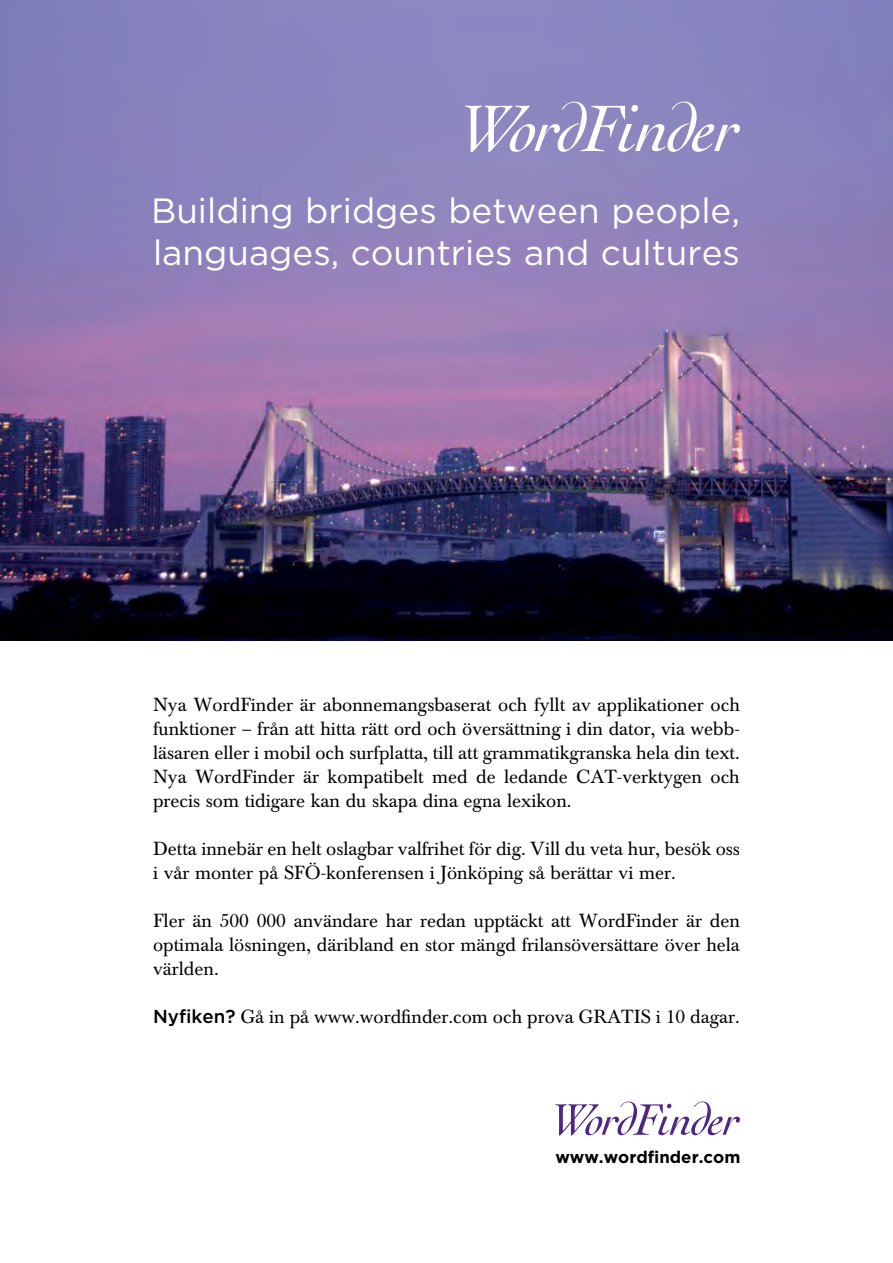
<style>
.page{position:relative;width:893px;height:1263px;background:#fff}
.page>*{position:absolute;margin:0;border:0;box-sizing:border-box;transform-origin:0 0}
.t1{font:35.1px/42px "Gotham";color:#fff}
.t2{font:18.75px/24px "Baskerville BE";color:#000;text-align:justify}
.t3{font:700 16.8px "Gotham";color:#000}
.s1{font-family:"Gotham";font-weight:500}
</style>
<div class="page">
<img style="left:0;top:0;width:893px;height:640px">
<svg style="left:465px;top:102px;width:275px;height:50px"></svg>
<svg style="left:555px;top:1101px;width:185px;height:35px"></svg>
<h1 class="t1" style="left:151px;top:189px;width:590px">Building bridges between people, languages, countries and cultures</h1>
<p class="t2" style="left:153px;top:693px;width:588px">Nya WordFinder är abonnemangsbaserat och fyllt av applikationer och funktioner – från att hitta rätt ord och översättning i din dator, via webb&shy;läsaren eller i mobil och surfplatta, till att grammatikgranska hela din text.<br>Nya WordFinder är kompatibelt med de ledande CAT-verktygen och precis som tidigare kan du skapa dina egna lexikon.</p>
<p class="t2" style="left:153px;top:837px;width:588px">Detta innebär en helt oslagbar valfrihet för dig. Vill du veta hur, besök oss i vår monter på SFÖ-konferensen i Jönköping så berättar vi mer.</p>
<p class="t2" style="left:153px;top:909px;width:588px">Fler än 500 000 användare har redan upptäckt att WordFinder är den optimala lösningen, däribland en stor mängd frilansöversättare över hela världen.</p>
<p class="t2" style="left:153px;top:1005px;width:588px"><span class="s1">Nyfiken?</span> Gå in på www.wordfinder.com och prova GRATIS i 10 dagar.</p>
<p class="t3" style="left:555px;top:1147px;width:187px">www.wordfinder.com</p>
</div>
